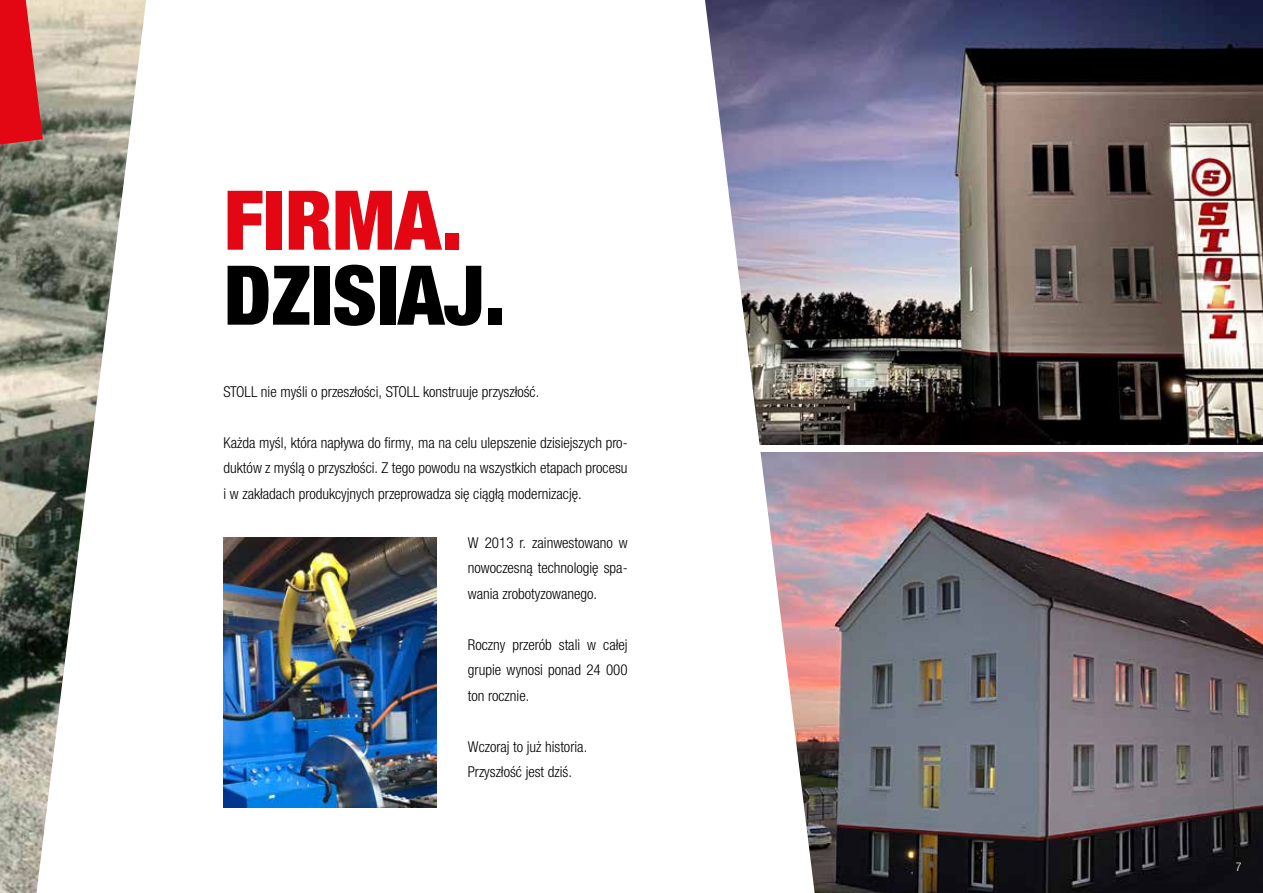
<style>
.page{position:relative;width:1263px;height:893px;background:#fff}
.page>*{position:absolute;margin:0;border:0;box-sizing:border-box;transform-origin:0 0}
.t1{font:900 condensed 82.5px "Helvetica Neue LTW1 G";color:#000}
.t2{font:900 condensed 82.5px "Helvetica Neue LTW1 G";color:#e30613}
.t3{font:300 condensed 15px/25.5px "Helvetica Neue LTW1 G";color:#000;text-align:justify}
.t4{font:300 condensed 12px "Helvetica Neue LTW1 G";color:#fff}
</style>
<div class="page">
<img style="left:0;top:0;width:146px;height:893px">
<img style="left:815px;top:452px;width:448px;height:441px">
<img style="left:815px;top:0;width:448px;height:444px">
<img style="left:705px;top:0;width:110px;height:893px">
<svg style="left:0;top:0;width:43px;height:144px;background:#dd2d33"></svg>
<img style="left:224px;top:537px;width:213px;height:271px">
<h1 class="t2" style="left:224px;top:171px;width:240px">FIRMA.</h1>
<h1 class="t1" style="left:224px;top:246px;width:283px">DZISIAJ.</h1>
<p class="t3" style="left:224px;top:379px;width:317px">STOLL nie myśli o przeszłości, STOLL konstruuje przyszłość.</p>
<p class="t3" style="left:224px;top:430px;width:406px">Każda myśl, która napływa do firmy, ma na celu ulepszenie dzisiejszych pro&shy;duktów z myślą o przyszłości. Z tego powodu na wszystkich etapach procesu i w zakładach produkcyjnych przeprowadza się ciągłą modernizację.</p>
<p class="t3" style="left:468px;top:530px;width:161px">W 2013 r. zainwestowano w nowoczesną technologię spa&shy;wania zrobotyzowanego.</p>
<p class="t3" style="left:468px;top:632px;width:161px">Roczny przerób stali w całej grupie wynosi ponad 24 000 ton rocznie.</p>
<p class="t3" style="left:468px;top:734px;width:121px">Wczoraj to już historia.<br>Przyszłość jest dziś.</p>
<p class="t4" style="left:1236px;top:860px;width:7px">7</p>
</div>
